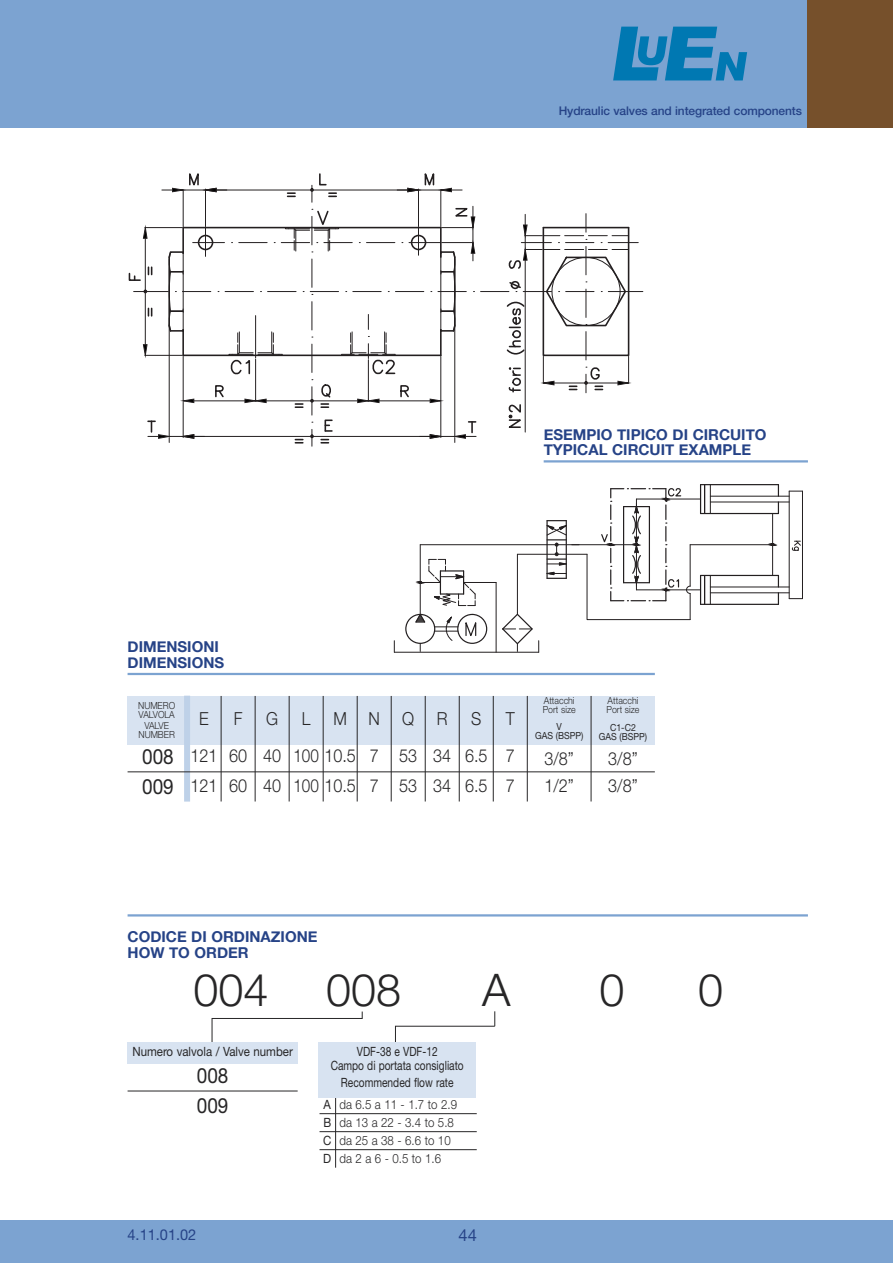
<style>
.page{position:relative;width:893px;height:1263px;background:#fff}
.page>*{position:absolute;margin:0;border:0;box-sizing:border-box;transform-origin:0 0}
.t1{font:300 45px "Helvetica Neue";color:#272627}
.t2{font:21px/29.7px "Helvetica Neue";color:#272627;scale:.9 1}
.t3{font:300 18px/37px "Helvetica Neue";color:#272627;scale:.9 1}
.t4{font:16.5px "Helvetica Neue";color:#264387}
.t5{font:700 15px/15.8px "Helvetica Neue";color:#264387}
.t6{font:15px "Helvetica Neue";color:#264387}
.t7{font:300 12.75px/18px "Helvetica Neue";color:#272627;scale:.9 1}
.t8{font:12.75px/14.2px "Helvetica Neue";color:#272627;text-align:center;scale:.8 1}
.t9{font:12.75px/18px "Helvetica Neue";color:#272627;text-align:justify;scale:.9 1}
.t10{font:500 12px "Helvetica Neue";letter-spacing:-.01em;color:#264387}
.t11{font:300 9.75px/9px "Helvetica Neue";color:#272627;scale:.9 1}
.t12{font:9.75px/9px "Helvetica Neue";color:#272627;text-align:center;scale:.9 1}
.s1{font-weight:400;font-size:21px}
</style>
<div class="page">
<svg style="left:395px;top:1011px;width:100px;height:31px"></svg>
<hr style="left:335px;top:1097px;width:1px;height:71px;background:#272627">
<svg style="left:212px;top:1011px;width:151px;height:33px"></svg>
<div style="left:0;top:1220px;width:893px;height:43px;background:#7ca3d1"></div>
<div style="left:0;top:0;width:893px;height:128px;background:#7ca3d1"></div>
<div style="left:808px;top:0;width:85px;height:128px;background:#76502b"></div>
<svg style="left:613px;top:27px;width:134px;height:53px"></svg>
<hr style="left:608px;top:291px;width:35px;height:1px;background:#231f20">
<hr style="left:608px;top:242px;width:30px;height:1px;background:#231f20">
<svg style="left:128px;top:173px;width:501px;height:273px"></svg>
<hr style="left:517px;top:554px;width:70px;height:1px;background:#231f20">
<div style="left:405px;top:614px;width:30px;height:30px;border:1px solid #231f20;border-radius:50%"></div>
<hr style="left:394px;top:652px;width:145px;height:1px;background:#231f20">
<hr style="left:420px;top:544px;width:127px;height:1px;background:#231f20">
<hr style="left:420px;top:545px;width:1px;height:69px;background:#231f20">
<svg style="left:414px;top:613px;width:12px;height:10px"></svg>
<hr style="left:496px;top:582px;width:1px;height:70px;background:#231f20">
<svg style="left:465px;top:616px;width:12px;height:20px"></svg>
<div style="left:457px;top:614px;width:30px;height:30px;border:1px solid #231f20;border-radius:50%"></div>
<hr style="left:464px;top:582px;width:32px;height:1px;background:#231f20">
<svg style="left:434px;top:616px;width:24px;height:25px"></svg>
<hr style="left:517px;top:554px;width:1px;height:59px;background:#231f20">
<svg style="left:501px;top:613px;width:38px;height:39px"></svg>
<hr style="left:547px;top:544px;width:32px;height:1px;background:#231f20">
<hr style="left:566px;top:521px;width:1px;height:57px;background:#231f20">
<hr style="left:546px;top:521px;width:2px;height:57px;background:#231f20">
<svg style="left:545px;top:520px;width:24px;height:46px"></svg>
<hr style="left:572px;top:544px;width:64px;height:1px;background:#231f20">
<svg style="left:547px;top:572px;width:19px;height:7px"></svg>
<hr style="left:710px;top:502px;width:79px;height:1px;background:#231f20">
<hr style="left:710px;top:496px;width:79px;height:1px;background:#231f20">
<hr style="left:701px;top:513px;width:77px;height:1px;background:#231f20">
<hr style="left:701px;top:484px;width:77px;height:1px;background:#231f20">
<svg style="left:700px;top:485px;width:11px;height:28px"></svg>
<svg style="left:790px;top:491px;width:12px;height:1px"></svg>
<svg style="left:792px;top:541px;width:9px;height:10px"></svg>
<hr style="left:789px;top:491px;width:1px;height:108px;background:#231f20">
<hr style="left:802px;top:491px;width:1px;height:108px;background:#231f20">
<hr style="left:690px;top:544px;width:83px;height:1px;background:#231f20">
<hr style="left:710px;top:592px;width:79px;height:1px;background:#231f20">
<hr style="left:710px;top:587px;width:79px;height:1px;background:#231f20">
<hr style="left:701px;top:604px;width:77px;height:1px;background:#231f20">
<hr style="left:701px;top:575px;width:77px;height:1px;background:#231f20">
<svg style="left:700px;top:575px;width:11px;height:29px"></svg>
<svg style="left:790px;top:598px;width:12px;height:1px"></svg>
<hr style="left:772px;top:513px;width:1px;height:62px;background:#231f20">
<svg style="left:778px;top:575px;width:1px;height:12px"></svg>
<hr style="left:636px;top:499px;width:65px;height:1px;background:#231f20">
<hr style="left:636px;top:590px;width:65px;height:1px;background:#231f20">
<svg style="left:587px;top:488px;width:104px;height:132px"></svg>
<svg style="left:419px;top:559px;width:57px;height:47px"></svg>
<hr style="left:544px;top:460px;width:264px;height:2px;background:#7ca3d1">
<hr style="left:128px;top:914px;width:680px;height:2px;background:#7ca3d1">
<div style="left:128px;top:1042px;width:170px;height:21px;background:#d8e3f1"></div>
<hr style="left:128px;top:1091px;width:170px;height:1px;background:#272627">
<hr style="left:128px;top:673px;width:527px;height:2px;background:#7ca3d1">
<div style="left:128px;top:696px;width:527px;height:49px;background:#d8e3f1"></div>
<div style="left:184px;top:696px;width:6px;height:105px;background:#bed1e8"></div>
<hr style="left:221px;top:696px;width:1px;height:105px;background:#272627">
<hr style="left:255px;top:696px;width:1px;height:105px;background:#272627">
<hr style="left:289px;top:696px;width:1px;height:105px;background:#272627">
<hr style="left:323px;top:696px;width:1px;height:105px;background:#272627">
<hr style="left:357px;top:696px;width:1px;height:105px;background:#272627">
<hr style="left:459px;top:696px;width:1px;height:105px;background:#272627">
<hr style="left:493px;top:696px;width:1px;height:105px;background:#272627">
<hr style="left:527px;top:696px;width:1px;height:105px;background:#272627">
<hr style="left:591px;top:696px;width:1px;height:105px;background:#272627">
<hr style="left:391px;top:696px;width:1px;height:105px;background:#272627">
<hr style="left:425px;top:696px;width:1px;height:105px;background:#272627">
<hr style="left:128px;top:771px;width:527px;height:1px;background:#272627">
<div style="left:319px;top:1042px;width:157px;height:55px;background:#d8e3f1"></div>
<hr style="left:319px;top:1113px;width:158px;height:1px;background:#272627">
<hr style="left:319px;top:1131px;width:158px;height:1px;background:#272627">
<hr style="left:319px;top:1149px;width:158px;height:1px;background:#272627">
<p class="t10" style="left:559px;top:106px;width:245px">Hydraulic valves and integrated components</p>
<p class="t5" style="left:128px;top:639px;width:98px">DIMENSIONI<br>DIMENSIONS</p>
<p class="t5" style="left:544px;top:426px;width:224px">ESEMPIO TIPICO DI CIRCUITO<br>TYPICAL CIRCUIT EXAMPLE</p>
<p class="t11" style="left:543px;top:697px;width:38px">Attacchi<br>Port size</p>
<p class="t12" style="left:535px;top:723px;width:55px">V<br>GAS (BSPP)</p>
<p class="t11" style="left:606px;top:697px;width:38px">Attacchi<br>Port size</p>
<p class="t12" style="left:599px;top:724px;width:55px">C1-C2<br>GAS (BSPP)</p>
<p class="t11" style="left:138px;top:702px;width:43px">NUMERO<br>VALVOLA</p>
<p class="t11" style="left:138px;top:722px;width:42px;text-align:center">VALVE<br>NUMBER</p>
<p class="t3" style="left:399px;top:702px;width:22px">Q<br>53</p>
<p class="t3" style="left:433px;top:702px;width:22px">R<br>34</p>
<p class="t3" style="left:465px;top:702px;width:27px;text-align:center">S<br>6.5</p>
<p class="t3" style="left:506px;top:702px;width:12px">T<br>7</p>
<p class="t3" style="left:142px;top:769px;width:415px"><span class="s1">009</span> 121 60 40 100 10.5 7 53 34 6.5 7</p>
<p class="t3" style="left:544px;top:769px;width:34px">1/2”</p>
<p class="t3" style="left:608px;top:769px;width:34px">3/8”</p>
<p class="t3" style="left:229px;top:702px;width:59px;text-align:right">G<br>60 40</p>
<p class="t3" style="left:293px;top:702px;width:71px;text-indent:8px">L<br>100 10.5</p>
<p class="t3" style="left:191px;top:702px;width:32px;text-align:center">E<br>121</p>
<p class="t3" style="left:234px;top:702px;width:11px">F</p>
<p class="t3" style="left:333px;top:702px;width:16px">M</p>
<p class="t3" style="left:368px;top:702px;width:14px">N<br>7</p>
<h2 class="t2" style="left:142px;top:744px;width:37px">008</h2>
<p class="t3" style="left:608px;top:741px;width:34px">3/8”</p>
<p class="t3" style="left:544px;top:741px;width:34px">3/8”</p>
<p class="t5" style="left:128px;top:929px;width:191px">CODICE DI ORDINAZIONE<br>HOW TO ORDER</p>
<h1 class="t1" style="left:193px;top:974px;width:77px">004</h1>
<h1 class="t1" style="left:326px;top:974px;width:77px">008</h1>
<h1 class="t1" style="left:482px;top:974px;width:30px">A</h1>
<h1 class="t1" style="left:599px;top:974px;width:27px">0</h1>
<h1 class="t1" style="left:698px;top:974px;width:27px">0</h1>
<p class="t9" style="left:132px;top:1044px;width:180px">Numero valvola / Valve number</p>
<h2 class="t2" style="left:197px;top:1063px;width:37px">008<br>009</h2>
<p class="t8" style="left:331px;top:1045px;width:168px">VDF-38 e VDF-12<br>Campo di portata consigliato</p>
<p class="t8" style="left:341px;top:1077px;width:142px">Recommended flow rate</p>
<p class="t9" style="left:323px;top:1097px;width:11px">A B C D</p>
<p class="t7" style="left:339px;top:1097px;width:132px">da 6.5 a 11 - 1.7 to 2.9 da 13 a 22 - 3.4 to 5.8 da 25 a 38 - 6.6 to 10 da2a6-0.5to1.6</p>
<p class="t6" style="left:128px;top:1229px;width:70px">4.11.01.02</p>
<p class="t4" style="left:459px;top:1229px;width:20px">44</p>
</div>
